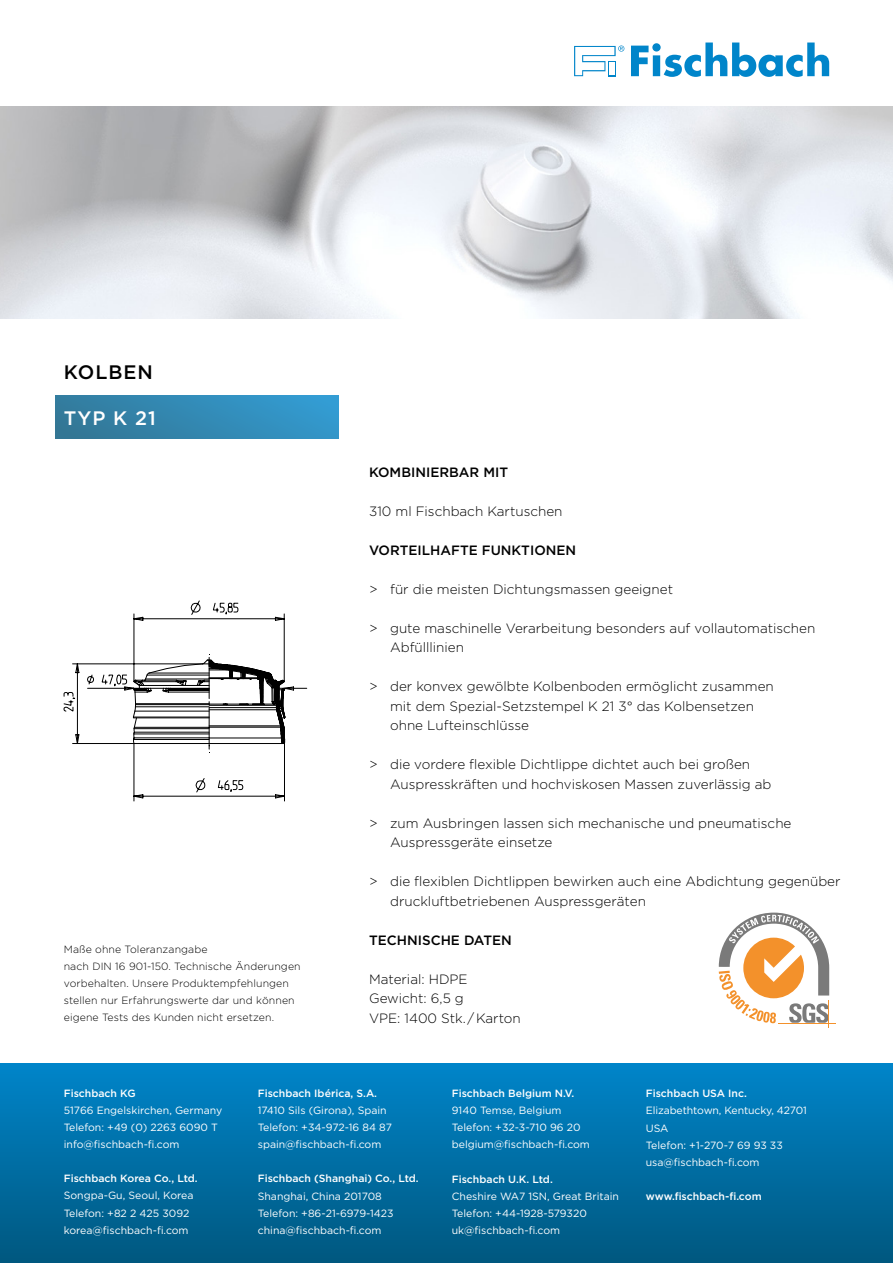
<style>
.page{position:relative;width:893px;height:1263px;background:#fff}
.page>*{position:absolute;margin:0;border:0;box-sizing:border-box;transform-origin:0 0}
.t1{font:500 19.5px "Gotham";letter-spacing:.05em;color:#000}
.t2{font:500 19.5px "Gotham";color:#fff}
.t3{font:300 13.5px/19.5px "Gotham";color:#000}
.t4{font:500 13.5px "Gotham";color:#000}
.t5{font:10.5px/17px "Gotham";color:#fff}
.t6{font:300 10.5px/17px "Gotham";letter-spacing:.01em;color:#000}
.t7{font:500 10.5px "Gotham";color:#fff}
</style>
<div class="page">
<div style="left:0;top:1063px;width:893px;height:200px;background:linear-gradient(to bottom,#0085ca,#00587f)"></div>
<hr style="left:778px;top:1023px;width:58px;height:1px;background:#f3912b">
<svg style="left:719px;top:912px;width:110px;height:115px"></svg>
<img style="left:0;top:106px;width:893px;height:213px">
<svg style="left:631px;top:43px;width:198px;height:34px"></svg>
<svg style="left:574px;top:46px;width:50px;height:30px"></svg>
<svg style="left:63px;top:600px;width:244px;height:201px"></svg>
<svg style="left:133px;top:654px;width:153px;height:99px"></svg>
<div style="left:55px;top:395px;width:284px;height:43px;background:linear-gradient(to right,#337898,#339bd0)"></div>
<h1 class="t1" style="left:64px;top:361px;width:91px">KOLBEN</h1>
<h1 class="t2" style="left:64px;top:407px;width:93px">TYP K 21</h1>
<p class="t6" style="left:64px;top:940px;width:238px">Maße ohne Toleranzangabe<br>nach DIN 16 901-150. Technische Änderungen vorbehalten. Unsere Produktempfehlungen stellen nur Erfahrungswerte dar und können eigene Tests des Kunden nicht ersetzen.</p>
<p class="t4" style="left:369px;top:464px;width:141px">KOMBINIERBAR MIT</p>
<p class="t3" style="left:369px;top:501px;width:195px">310 ml Fischbach Kartuschen</p>
<p class="t4" style="left:369px;top:542px;width:209px">VORTEILHAFTE FUNKTIONEN</p>
<p class="t3" style="left:369px;top:579px;width:305px">&gt; für die meisten Dichtungsmassen geeignet</p>
<p class="t3" style="left:390px;top:618px;width:427px;text-indent:-21px">&gt; gute maschinelle Verarbeitung besonders auf vollautomatischen<br>Abfülllinien</p>
<p class="t3" style="left:390px;top:677px;width:385px;text-indent:-21px">&gt; der konvex gewölbte Kolbenboden ermöglicht zusammen mit dem Spezial-Setzstempel K 21 3° das Kolbensetzen ohne Lufteinschlüsse</p>
<p class="t3" style="left:390px;top:755px;width:383px;text-indent:-21px">&gt; die vordere flexible Dichtlippe dichtet auch bei großen<br>Auspresskräften und hochviskosen Massen zuverlässig ab</p>
<p class="t3" style="left:390px;top:813px;width:403px;text-indent:-21px">&gt; zum Ausbringen lassen sich mechanische und pneumatische<br>Auspressgeräte einsetze</p>
<p class="t3" style="left:390px;top:872px;width:452px;text-indent:-21px">&gt; die flexiblen Dichtlippen bewirken auch eine Abdichtung gegenüber druckluftbetriebenen Auspressgeräten</p>
<p class="t4" style="left:369px;top:932px;width:144px">TECHNISCHE DATEN</p>
<p class="t3" style="left:369px;top:969px;width:153px">Material: HDPE<br>Gewicht: 6,5 g<br>VPE: 1400 Stk. /Karton</p>
<p class="t7" style="left:64px;top:1088px;width:73px">Fischbach KG</p>
<p class="t5" style="left:64px;top:1102px;width:160px">51766 Engelskirchen, Germany<br>Telefon: +49 (0) 2263 6090 T info@fischbach-fi.com</p>
<p class="t7" style="left:64px;top:1173px;width:135px">Fischbach Korea Co., Ltd.</p>
<p class="t5" style="left:64px;top:1187px;width:131px">Songpa-Gu, Seoul, Korea<br>Telefon: +82 2 425 3092 korea@fischbach-fi.com</p>
<p class="t7" style="left:258px;top:1088px;width:121px">Fischbach Ibérica, S.A.</p>
<p class="t5" style="left:258px;top:1102px;width:136px">17410 Sils (Girona), Spain<br>Telefon: +34-972-16 84 87 spain@fischbach-fi.com</p>
<p class="t7" style="left:258px;top:1173px;width:162px">Fischbach (Shanghai) Co., Ltd.</p>
<p class="t5" style="left:258px;top:1187px;width:137px">Shanghai, China 201708<br>Telefon: +86-21-6979-1423 china@fischbach-fi.com</p>
<p class="t7" style="left:452px;top:1088px;width:124px">Fischbach Belgium N.V.</p>
<p class="t5" style="left:452px;top:1102px;width:140px">9140 Temse, Belgium<br>Telefon: +32-3-710 96 20 belgium@fischbach-fi.com</p>
<p class="t7" style="left:452px;top:1173px;width:103px">Fischbach U.K. Ltd.</p>
<p class="t5" style="left:452px;top:1187px;width:169px">Cheshire WA7 1SN, Great Britain<br>Telefon: +44-1928-579320 uk@fischbach-fi.com</p>
<p class="t7" style="left:646px;top:1088px;width:103px">Fischbach USA Inc.</p>
<p class="t5" style="left:646px;top:1102px;width:163px">Elizabethtown, Kentucky, 42701<br>USA<br>Telefon: +1-270-7 69 93 33 usa@fischbach-fi.com</p>
<p class="t7" style="left:646px;top:1190px;width:117px">www.fischbach-fi.com</p>
</div>
